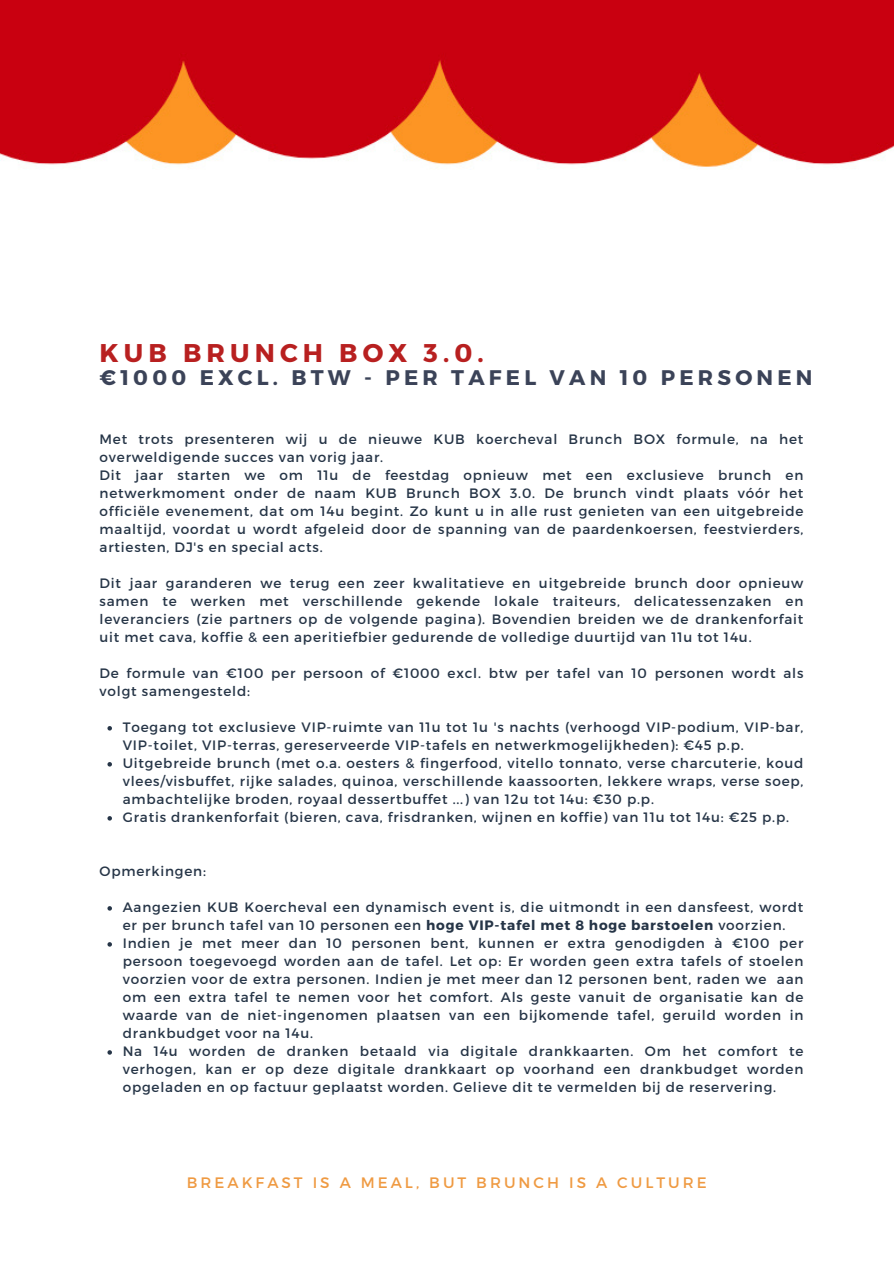
<style>
.page{position:relative;width:894px;height:1264px;background:#fff}
.page>*{position:absolute;margin:0;border:0;box-sizing:border-box;transform-origin:0 0}
.t1{font:700 25.65px "Montserrat";letter-spacing:.2em;color:#b82020}
.t2{font:700 21.15px "Montserrat";letter-spacing:.2em;color:#3b4358}
.t3{font:15.15px "Montserrat";letter-spacing:.2em;color:#ef9a42}
.t4{font:13.65px/18px "Montserrat";letter-spacing:.06em;color:#263547;text-align:justify}
.s1{font-weight:700}
</style>
<div class="page">
<svg style="left:107px;top:726px;width:5px;height:4px"></svg>
<svg style="left:107px;top:762px;width:5px;height:4px"></svg>
<svg style="left:107px;top:816px;width:5px;height:4px"></svg>
<svg style="left:107px;top:906px;width:5px;height:4px"></svg>
<svg style="left:107px;top:942px;width:5px;height:4px"></svg>
<svg style="left:107px;top:1050px;width:5px;height:4px"></svg>
<img style="left:0;top:0;width:893px;height:168px">
<p class="t1" style="left:100px;top:336px;width:385px">KUB BRUNCH BOX 3.0.</p>
<p class="t2" style="left:100px;top:364px;width:714px">€1000 EXCL. BTW - PER TAFEL VAN 10 PERSONEN</p>
<p class="t4" style="left:100px;top:429px;width:705px">Met trots presenteren wij u de nieuwe KUB koercheval Brunch BOX formule, na het overweldigende succes van vorig jaar.</p>
<h1 class="t4" style="left:100px;top:465px;width:705px">Dit jaar starten we om 11u de feestdag opnieuw met een exclusieve brunch en netwerkmoment onder de naam KUB Brunch BOX 3.0. De brunch vindt plaats vóór het officiële evenement, dat om 14u begint. Zo kunt u in alle rust genieten van een uitgebreide maaltijd, voordat u wordt afgeleid door de spanning van de paardenkoersen, feestvierders, artiesten, DJ's en special acts.</h1>
<p class="t4" style="left:100px;top:573px;width:705px">Dit jaar garanderen we terug een zeer kwalitatieve en uitgebreide brunch door opnieuw samen te werken met verschillende gekende lokale traiteurs, delicatessenzaken en leveranciers (zie partners op de volgende pagina). Bovendien breiden we de drankenforfait uit met cava, koffie &amp; een aperitiefbier gedurende de volledige duurtijd van 11u tot 14u.</p>
<p class="t4" style="left:100px;top:663px;width:705px">De formule van €100 per persoon of €1000 excl. btw per tafel van 10 personen wordt als volgt samengesteld:</p>
<p class="t4" style="left:123px;top:717px;width:682px">Toegang tot exclusieve VIP-ruimte van 11u tot 1u 's nachts (verhoogd VIP-podium, VIP-bar,<br>VIP-toilet, VIP-terras, gereserveerde VIP-tafels en netwerkmogelijkheden): €45 p.p.</p>
<p class="t4" style="left:123px;top:753px;width:682px">Uitgebreide brunch (met o.a. oesters &amp; fingerfood, vitello tonnato, verse charcuterie, koud vlees/visbuffet, rijke salades, quinoa, verschillende kaassoorten, lekkere wraps, verse soep, ambachtelijke broden, royaal dessertbuffet ...) van 12u tot 14u: €30 p.p.</p>
<p class="t4" style="left:123px;top:807px;width:667px">Gratis drankenforfait (bieren, cava, frisdranken, wijnen en koffie) van 11u tot 14u: €25 p.p.</p>
<p class="t4" style="left:100px;top:861px;width:108px">Opmerkingen:</p>
<p class="t4" style="left:123px;top:897px;width:682px">Aangezien KUB Koercheval een dynamisch event is, die uitmondt in een dansfeest, wordt er per brunch tafel van 10 personen een <span class="s1">hoge VIP-tafel met 8 hoge barstoelen</span> voorzien.</p>
<p class="t4" style="left:123px;top:933px;width:682px">Indien je met meer dan 10 personen bent, kunnen er extra genodigden à €100 per persoon toegevoegd worden aan de tafel. Let op: Er worden geen extra tafels of stoelen voorzien voor de extra personen. Indien je met meer dan 12 personen bent, raden we aan om een extra tafel te nemen voor het comfort. Als geste vanuit de organisatie kan de waarde van de niet-ingenomen plaatsen van een bijkomende tafel, geruild worden in drankbudget voor na 14u.</p>
<p class="t4" style="left:123px;top:1041px;width:682px">Na 14u worden de dranken betaald via digitale drankkaarten. Om het comfort te verhogen, kan er op deze digitale drankkaart op voorhand een drankbudget worden opgeladen en op factuur geplaatst worden. Gelieve dit te vermelden bij de reservering.</p>
<p class="t3" style="left:187px;top:1173px;width:521px">BREAKFAST IS A MEAL, BUT BRUNCH IS A CULTURE</p>
</div>
